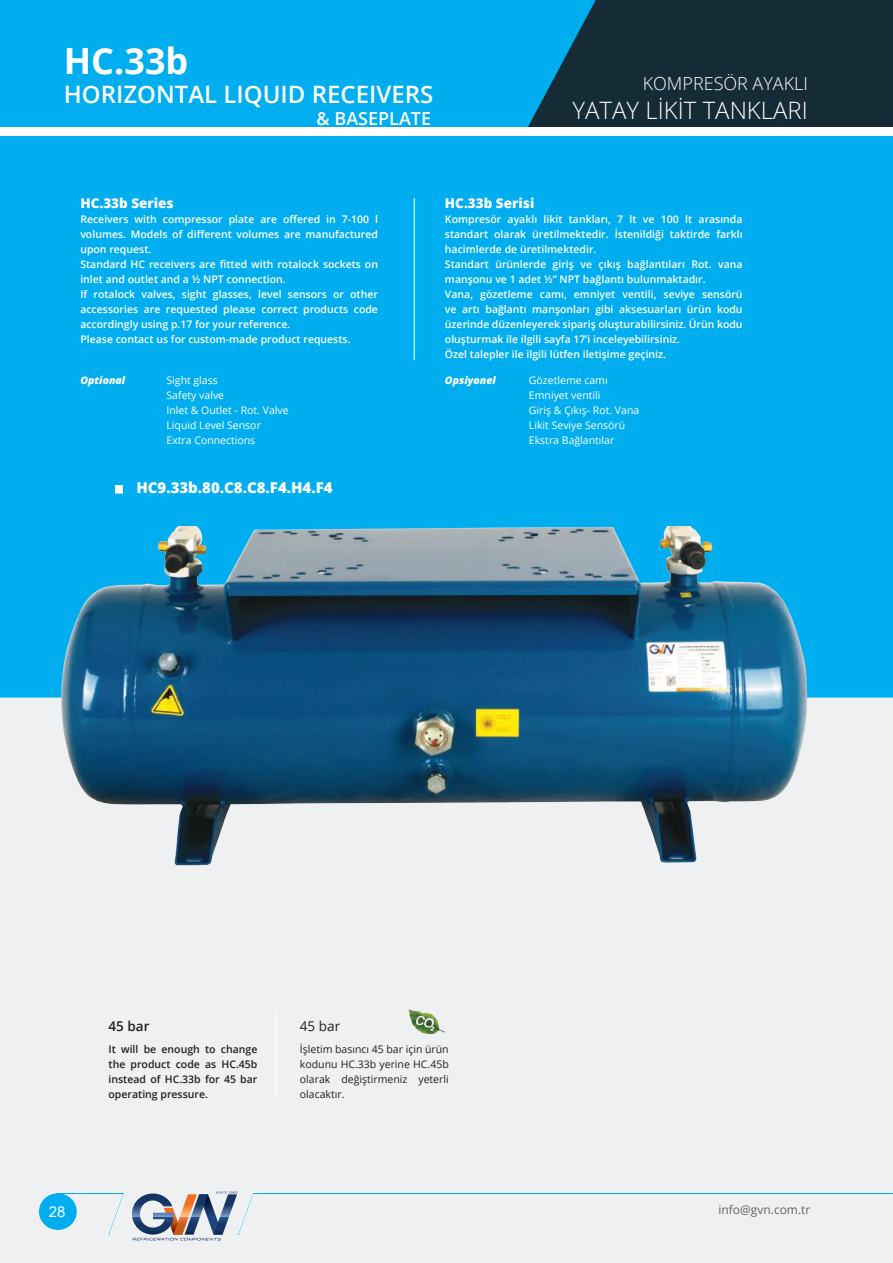
<style>
.page{position:relative;width:893px;height:1263px;background:#eef0f1}
.page>*{position:absolute;margin:0;border:0;box-sizing:border-box;transform-origin:0 0}
.t1{font:700 36px "Open Sans";color:#fff}
.t2{font:600 24px "Open Sans";color:#fff}
.t3{font:300 24px "Open Sans";color:#fff}
.t4{font:300 18px "Open Sans";color:#fff}
.t5{font:600 18px "Open Sans";color:#fff}
.t6{font:800 15px "Open Sans";color:#fff}
.t7{font:15px "Arial";color:#fff}
.t8{font:800 13.5px "Open Sans";color:#fff}
.t9{font:600 13.5px "Open Sans";color:#241f1f}
.t10{font:13.5px "Open Sans";color:#241f1f}
.t11{font:12px "Open Sans";color:#656365}
.t12{font:600 10.5px/15px "Open Sans";color:#fff}
.t13{font:10.5px/15px "Open Sans";color:#fff}
.t14{font:10.5px/15px "Open Sans";color:#241f1f;text-align:justify}
.t15{font:600 10.5px/15px "Open Sans";color:#241f1f;text-align:justify}
.t16{font:italic 800 10.5px "Open Sans";color:#fff}
</style>
<div class="page">
<div style="left:40px;top:1194px;width:36px;height:35px;background:#00aeef;border-radius:50%"></div>
<div style="left:39px;top:1193px;width:38px;height:37px;border:1px solid #00aeef;border-radius:50%"></div>
<hr style="left:252px;top:1193px;width:641px;height:1px;background:#00aeef">
<hr style="left:57px;top:1193px;width:67px;height:1px;background:#00aeef">
<svg style="left:109px;top:1193px;width:16px;height:42px"></svg>
<svg style="left:132px;top:1191px;width:121px;height:49px"></svg>
<div style="left:0;top:0;width:893px;height:697px;background:#00aeef"></div>
<hr style="left:414px;top:198px;width:1px;height:162px;background:#fff">
<img style="left:42px;top:526px;width:783px;height:340px">
<svg style="left:115px;top:485px;width:8px;height:8px"></svg>
<img style="left:408px;top:1009px;width:37px;height:25px">
<hr style="left:275px;top:1013px;width:1px;height:85px;background:#fff">
<svg style="left:528px;top:0;width:365px;height:128px;background:#143848"></svg>
<div style="left:0;top:128px;width:893px;height:8px;background:#fff"></div>
<h1 class="t1" style="left:64px;top:36px;width:126px">HC.33b</h1>
<h2 class="t2" style="left:64px;top:78px;width:371px">HORIZONTAL LIQUID RECEIVERS</h2>
<h3 class="t5" style="left:316px;top:106px;width:116px">&amp; BASEPLATE</h3>
<h3 class="t4" style="left:643px;top:71px;width:167px">KOMPRESÖR AYAKLI</h3>
<h2 class="t3" style="left:573px;top:93px;width:237px">YATAY LİKİT TANKLARI</h2>
<p class="t8" style="left:80px;top:193px;width:95px">HC.33b Series</p>
<p class="t12" style="left:80px;top:212px;width:299px">Receivers with compressor plate are offered in 7-100 l volumes. Models of different volumes are manufactured upon request.<br>Standard HC receivers are fitted with rotalock sockets on inlet and outlet and a ½ NPT connection.<br>If rotalock valves, sight glasses, level sensors or other accessories are requested please correct products code accordingly using p.17 for your reference.<br>Please contact us for custom-made product requests.</p>
<p class="t8" style="left:445px;top:193px;width:91px">HC.33b Serisi</p>
<p class="t12" style="left:445px;top:212px;width:299px">Kompresör ayaklı likit tankları, 7 lt ve 100 lt arasında standart olarak üretilmektedir. İstenildiği taktirde farklı hacimlerde de üretilmektedir.<br>Standart ürünlerde giriş ve çıkış bağlantıları Rot. vana manşonu ve 1 adet ½” NPT bağlantı bulunmaktadır.<br>Vana, gözetleme camı, emniyet ventili, seviye sensörü ve artı bağlantı manşonları gibi aksesuarları ürün kodu üzerinde düzenleyerek sipariş oluşturabilirsiniz. Ürün kodu oluşturmak ile ilgili sayfa 17’i inceleyebilirsiniz.<br>Özel talepler ile ilgili lütfen iletişime geçiniz.</p>
<p class="t16" style="left:80px;top:372px;width:47px">Optional</p>
<p class="t13" style="left:166px;top:372px;width:124px">Sight glass<br>Safety valve<br>Inlet &amp; Outlet - Rot. Valve<br>Liquid Level Sensor<br>Extra Connections</p>
<p class="t16" style="left:445px;top:372px;width:52px">Opsiyonel</p>
<p class="t13" style="left:529px;top:372px;width:112px">Gözetleme camı<br>Emniyet ventili<br>Giriş &amp; Çıkış- Rot. Vana<br>Likit Seviye Sensörü<br>Ekstra Bağlantılar</p>
<h3 class="t6" style="left:136px;top:476px;width:198px">HC9.33b.80.C8.C8.F4.H4.F4</h3>
<p class="t9" style="left:109px;top:1017px;width:42px">45 bar</p>
<p class="t15" style="left:109px;top:1041px;width:150px">It will be enough to change the product code as HC.45b instead of HC.33b for 45 bar operating pressure.</p>
<p class="t10" style="left:300px;top:1017px;width:42px">45 bar</p>
<p class="t14" style="left:300px;top:1041px;width:150px">İşletim basıncı 45 bar için ürün kodunu HC.33b yerine HC.45b olarak değiştirmeniz yeterli olacaktır.</p>
<h3 class="t7" style="left:49px;top:1201px;width:18px">28</h3>
<p class="t11" style="left:718px;top:1201px;width:94px">info@gvn.com.tr</p>
</div>
